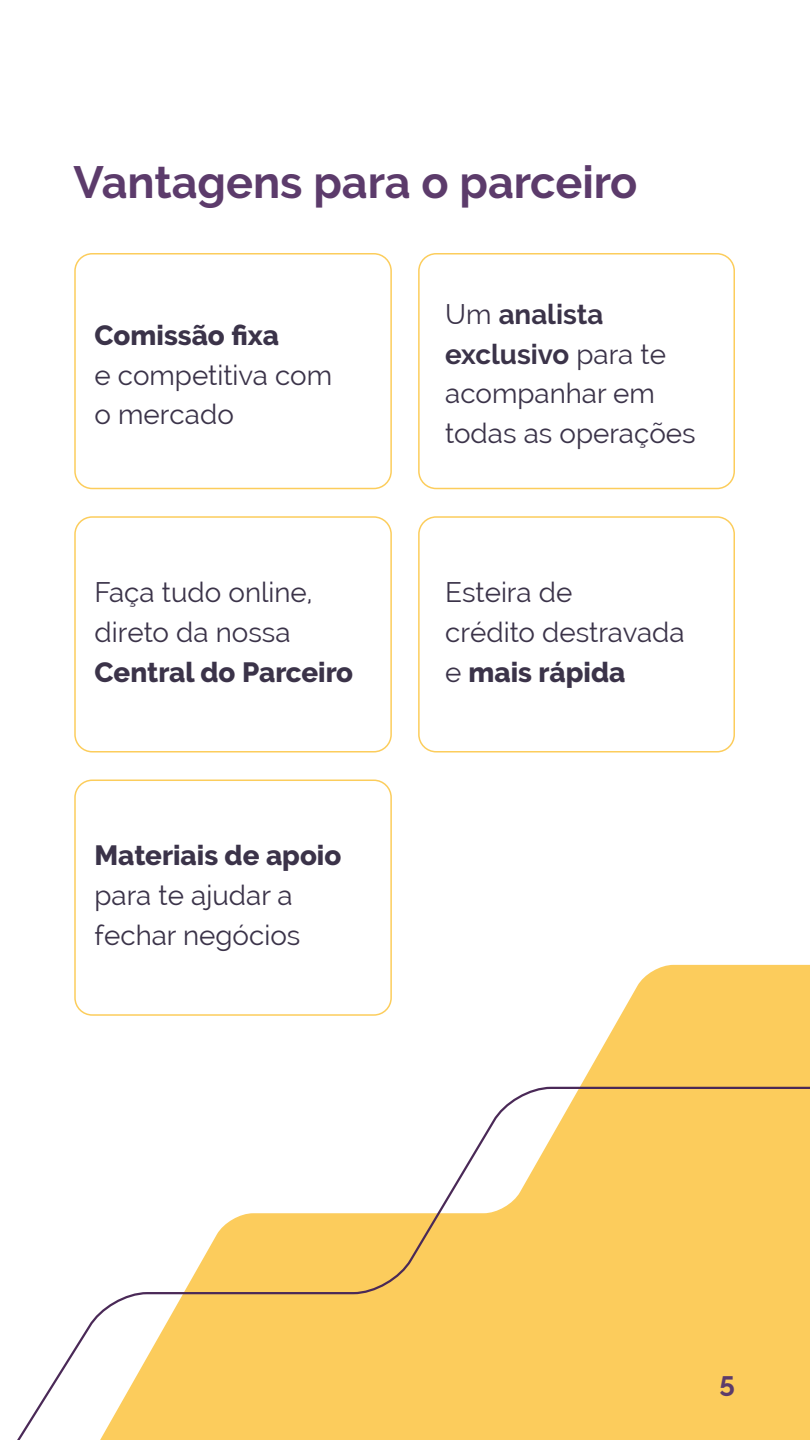
<style>
.page{position:relative;width:810px;height:1440px;background:#fff}
.page>*{position:absolute;margin:0;border:0;box-sizing:border-box;transform-origin:0 0}
.t1{font:700 45px "Raleway";color:#5c3b6b}
.t2{font:27.75px/39.8px "Raleway";color:#3b3349}
.t3{font:800 27.75px "Raleway";color:#3b3349}
.t4{font:700 27.75px "Raleway";color:#5c3b6b}
.s1{font-weight:700}
.s2{font-weight:800}
</style>
<div class="page">
<svg style="left:77px;top:965px;width:733px;height:121px"></svg>
<div style="left:74px;top:253px;width:318px;height:236px;border:2px solid #fccd5c;border-radius:17px"></div>
<div style="left:74px;top:516px;width:318px;height:237px;border:2px solid #fccd5c;border-radius:17px"></div>
<div style="left:74px;top:780px;width:318px;height:236px;border:2px solid #fccd5c;border-radius:17px"></div>
<div style="left:418px;top:253px;width:317px;height:236px;border:2px solid #fccd5c;border-radius:17px"></div>
<div style="left:418px;top:516px;width:317px;height:237px;border:2px solid #fccd5c;border-radius:17px"></div>
<svg style="left:17px;top:1086px;width:793px;height:354px"></svg>
<h1 class="t1" style="left:74px;top:156px;width:565px">Vantagens para o parceiro</h1>
<p class="t3" style="left:95px;top:319px;width:186px">Comissão fixa</p>
<p class="t2" style="left:95px;top:355px;width:239px">e competitiva com o mercado</p>
<p class="t2" style="left:95px;top:572px;width:219px">Faça tudo online, direto da nossa</p>
<p class="t3" style="left:95px;top:656px;width:260px">Central do Parceiro</p>
<p class="t3" style="left:95px;top:840px;width:248px">Materiais de apoio</p>
<p class="t2" style="left:95px;top:875px;width:207px">para te ajudar a fechar negócios</p>
<p class="t2" style="left:445px;top:294px;width:252px">Um <span class="s1">analista exclusivo</span> para te acompanhar em todas as operações</p>
<p class="t2" style="left:445px;top:572px;width:241px">Esteira de<br>crédito destravada e <span class="s2">mais rápida</span></p>
<p class="t4" style="left:720px;top:1366px;width:17px">5</p>
</div>
